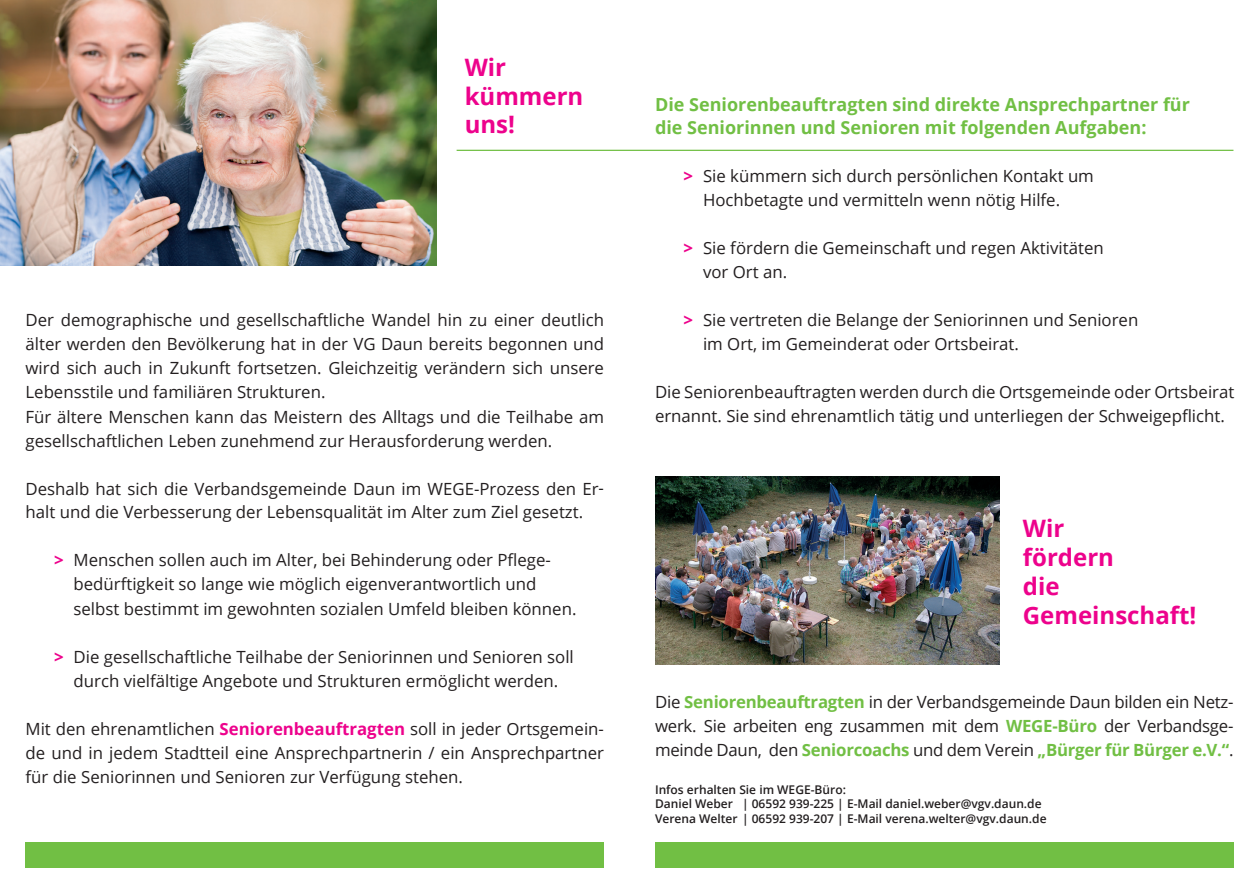
<style>
.page{position:relative;width:1259px;height:893px;background:#fff}
.page>*{position:absolute;margin:0;border:0;box-sizing:border-box;transform-origin:0 0}
.t1{font:700 24px/28.8px "Open Sans";color:#ed028c}
.t2{font:700 18px/23.4px "Open Sans";color:#71bf44}
.t3{font:16.8px/24px "Open Sans";color:#231f20}
.t4{font:600 12px/14.4px "Open Sans";color:#231f20}
.s1{font-weight:700;color:#ed028c}
.s2{font-weight:700;color:#71bf44}
</style>
<div class="page">
<img style="left:0;top:0;width:437px;height:266px">
<div style="left:26px;top:842px;width:578px;height:25px;background:#71bf44"></div>
<div style="left:655px;top:842px;width:578px;height:25px;background:#71bf44"></div>
<hr style="left:456px;top:150px;width:777px;height:1px;background:#71bf44">
<img style="left:655px;top:476px;width:344px;height:188px">
<h1 class="t1" style="left:465px;top:52px;width:120px">Wir kümmern uns!</h1>
<p class="t3" style="left:26px;top:308px;width:580px">Der demographische und gesellschaftliche Wandel hin zu einer deutlich älter werden den Bevölkerung hat in der VG Daun bereits begonnen und wird sich auch in Zukunft fortsetzen. Gleichzeitig verändern sich unsere Lebensstile und familiären Strukturen.<br>Für ältere Menschen kann das Meistern des Alltags und die Teilhabe am gesellschaftlichen Leben zunehmend zur Herausforderung werden.</p>
<p class="t3" style="left:26px;top:476px;width:580px">Deshalb hat sich die Verbandsgemeinde Daun im WEGE-Prozess den Er&shy;halt und die Verbesserung der Lebensqualität im Alter zum Ziel gesetzt.</p>
<p class="t3" style="left:74px;top:548px;width:504px;text-indent:-20px"><span class="s1">&gt;</span> Menschen sollen auch im Alter, bei Behinderung oder Pflege&shy;bedürftigkeit so lange wie möglich eigenverantwortlich und selbst bestimmt im gewohnten sozialen Umfeld bleiben können.</p>
<p class="t3" style="left:54px;top:644px;width:521px;text-align:center"><span class="s1">&gt;</span> Die gesellschaftliche Teilhabe der Seniorinnen und Senioren soll durch vielfältige Angebote und Strukturen ermöglicht werden.</p>
<p class="t3" style="left:26px;top:716px;width:580px;text-align:justify">Mit den ehrenamtlichen <span class="s1">Seniorenbeauftragten</span> soll in jeder Ortsgemein&shy;de und in jedem Stadtteil eine Ansprechpartnerin / ein Ansprechpartner für die Seniorinnen und Senioren zur Verfügung stehen.</p>
<p class="t2" style="left:655px;top:92px;width:536px">Die Seniorenbeauftragten sind direkte Ansprechpartner für die Seniorinnen und Senioren mit folgenden Aufgaben:</p>
<p class="t3" style="left:703px;top:163px;width:392px;text-indent:-20px"><span class="s1">&gt;</span> Sie kümmern sich durch persönlichen Kontakt um<br>Hochbetagte und vermitteln wenn nötig Hilfe.</p>
<p class="t3" style="left:703px;top:235px;width:402px;text-indent:-20px"><span class="s1">&gt;</span> Sie fördern die Gemeinschaft und regen Aktivitäten vor Ort an.</p>
<p class="t3" style="left:703px;top:307px;width:437px;text-indent:-20px"><span class="s1">&gt;</span> Sie vertreten die Belange der Seniorinnen und Senioren im Ort, im Gemeinderat oder Ortsbeirat.</p>
<p class="t3" style="left:655px;top:379px;width:581px">Die Seniorenbeauftragten werden durch die Ortsgemeinde oder Ortsbeirat ernannt. Sie sind ehrenamtlich tätig und unterliegen der Schweigepflicht.</p>
<h1 class="t1" style="left:1023px;top:513px;width:175px">Wir<br>fördern<br>die<br>Gemeinschaft!</h1>
<p class="t3" style="left:655px;top:690px;width:580px;text-align:justify">Die <span class="s2">Seniorenbeauftragten</span> in der Verbandsgemeinde Daun bilden ein Netz&shy;werk. Sie arbeiten eng zusammen mit dem <span class="s2">WEGE-Büro</span> der Verbandsge&shy;meinde Daun, den <span class="s2">Seniorcoachs</span> und dem Verein <span class="s2">„Bürger für Bürger e.V.“</span>.</p>
<p class="t4" style="left:655px;top:782px;width:393px">Infos erhalten Sie im WEGE-Büro:<br>Daniel Weber | 06592 939-225 | E-Mail daniel.weber@vgv.daun.de<br>Verena Welter | 06592 939-207 | E-Mail verena.welter@vgv.daun.de</p>
</div>
